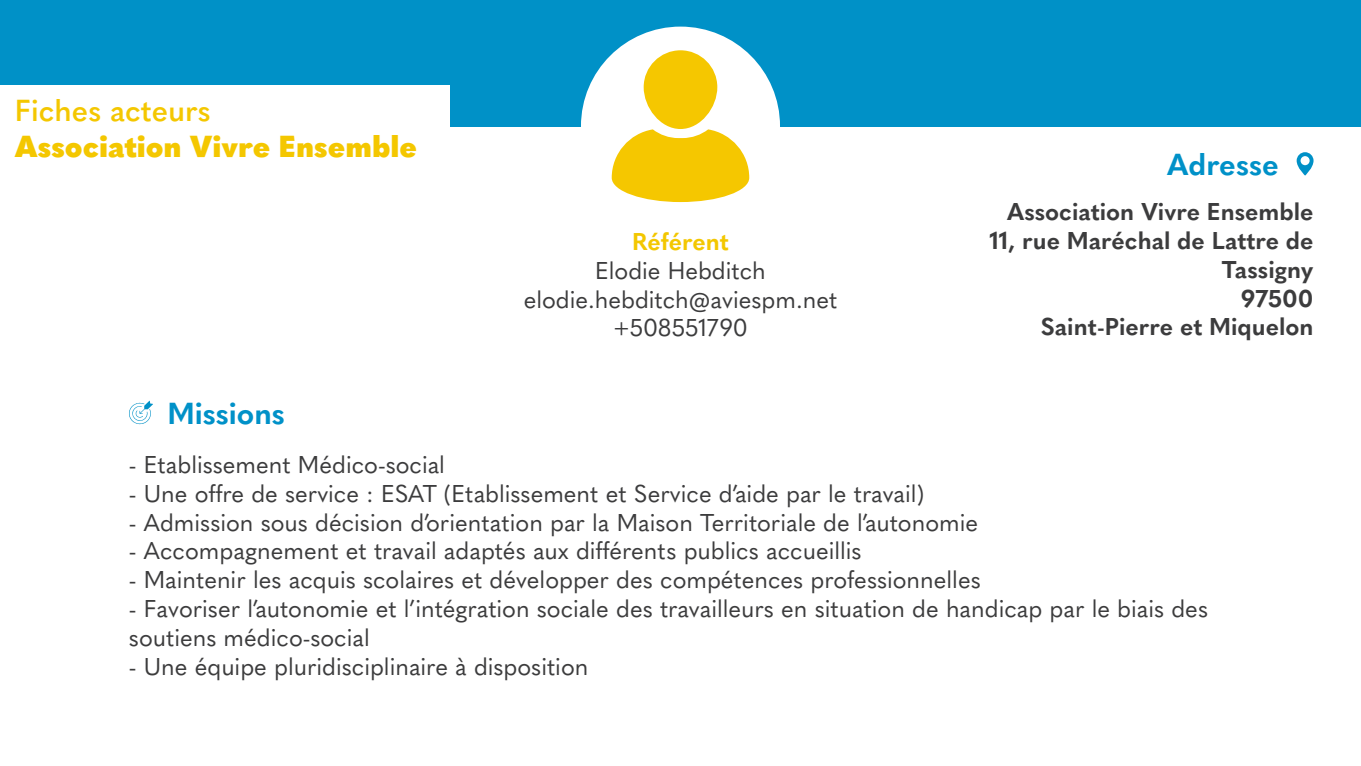
<style>
.page{position:relative;width:1361px;height:766px;background:#fff}
.page>*{position:absolute;margin:0;border:0;box-sizing:border-box;transform-origin:0 0}
.t1{font:900 30px "Quasimoda";color:#f4c700}
.t2{font:700 30px "Quasimoda";color:#0091c8}
.t3{font:600 30px "Quasimoda";color:#f4c700}
.t4{font:24px/28.8px "Quasimoda";color:#3c3c3d;text-align:center}
.t5{font:700 24px/28.8px "Quasimoda";color:#3c3c3d;text-align:right}
.t6{font:700 24px "Quasimoda";color:#f3c700}
</style>
<div class="page">
<div style="left:0;top:0;width:1361px;height:126px;background:#0091c7"></div>
<div style="left:581px;top:27px;width:199px;height:199px;background:#fff;border-radius:50%"></div>
<div style="left:0;top:85px;width:449px;height:82px;background:#fff"></div>
<div style="left:644px;top:50px;width:73px;height:79px;background:#f5c700;border-radius:37px"></div>
<svg style="left:612px;top:129px;width:137px;height:73px"></svg>
<svg style="left:129px;top:400px;width:24px;height:25px"></svg>
<svg style="left:1296px;top:152px;width:17px;height:23px"></svg>
<p class="t3" style="left:15px;top:87px;width:197px">Fiches acteurs</p>
<p class="t1" style="left:15px;top:122px;width:404px">Association Vivre Ensemble</p>
<p class="t2" style="left:167px;top:389px;width:119px">Missions</p>
<p class="t6" style="left:632px;top:223px;width:98px">Référent</p>
<p class="t4" style="left:524px;top:254px;width:315px">Elodie Hebditch elodie.hebditch@aviespm.net +508551790</p>
<p class="t2" style="left:1167px;top:141px;width:113px">Adresse</p>
<p class="t5" style="left:989px;top:195px;width:325px">Association Vivre Ensemble<br>11, rue Maréchal de Lattre de<br>Tassigny<br>97500<br>Saint-Pierre et Miquelon</p>
<p class="t4" style="left:129px;top:448px;width:317px">- Etablissement Médico-social</p>
<p class="t4" style="left:129px;top:477px;width:797px">- Une offre de service : ESAT (Etablissement et Service d’aide par le travail)</p>
<p class="t4" style="left:129px;top:506px;width:850px">- Admission sous décision d’orientation par la Maison Territoriale de l’autonomie</p>
<p class="t4" style="left:129px;top:534px;width:734px">- Accompagnement et travail adaptés aux différents publics accueillis</p>
<p class="t4" style="left:129px;top:563px;width:853px">- Maintenir les acquis scolaires et développer des compétences professionnelles</p>
<p class="t4" style="left:129px;top:592px;width:1080px;text-align:left">- Favoriser l’autonomie et l’intégration sociale des travailleurs en situation de handicap par le biais des soutiens médico-social</p>
<p class="t4" style="left:129px;top:650px;width:461px">- Une équipe pluridisciplinaire à disposition</p>
</div>
